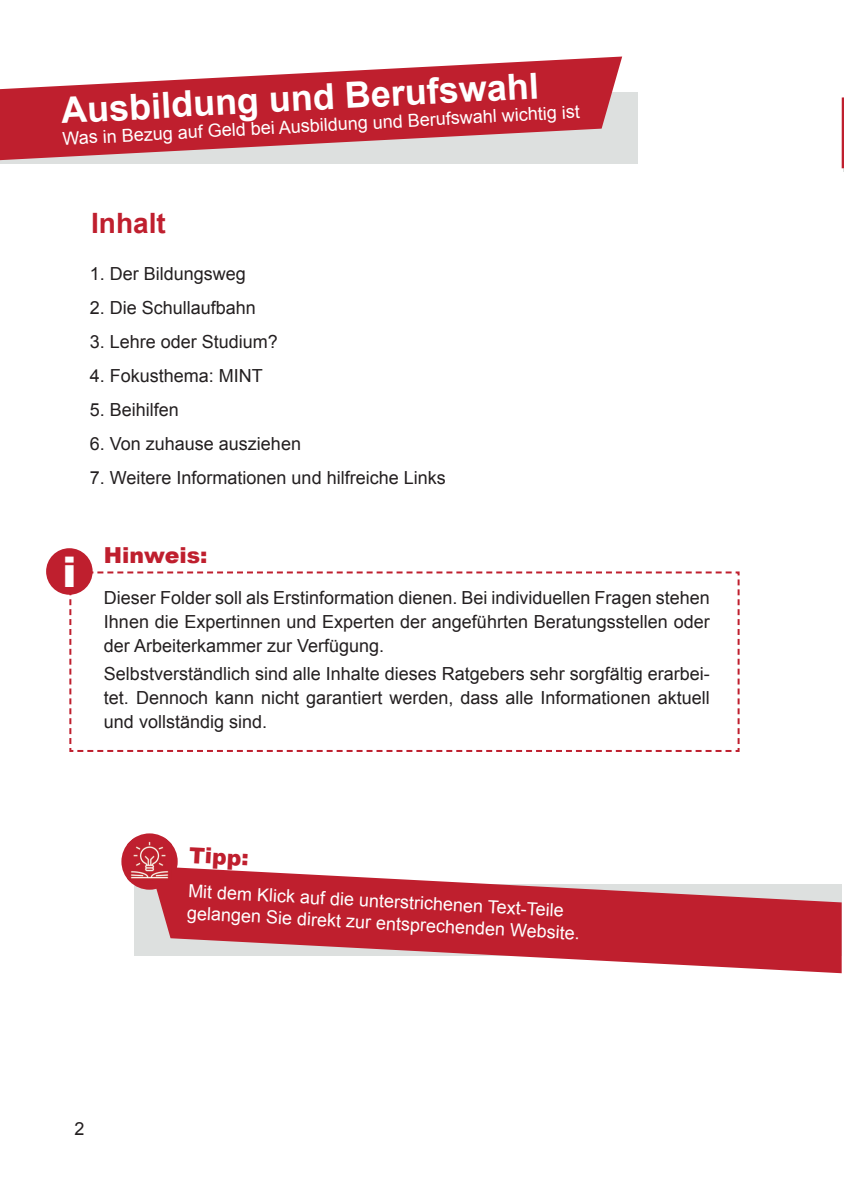
<style>
.page{position:relative;width:844px;height:1196px;background:#fff}
.page>*{position:absolute;margin:0;border:0;box-sizing:border-box;transform-origin:0 0}
.t1{font:900 42.2px "Arial";color:#fff}
.t2{font:700 36px "Arial";color:#fff}
.t3{font:700 28px "Arial";color:#bf1f2e}
.t4{font:900 22px "Arial";color:#bf1f2e}
.t5{font:18px/24px "Arial";color:#231f20;text-align:justify}
.t6{font:18px/22px "Arial";color:#fff}
</style>
<div class="page">
<div style="left:0;top:92px;width:637px;height:72px;background:#dde0df"></div>
<svg style="left:0;top:56px;width:622px;height:105px;fill:#bf1f2e"></svg>
<svg style="left:68px;top:571px;width:672px;height:181px"></svg>
<div style="left:46px;top:548px;width:47px;height:46px;background:#bf1f2e;border-radius:50%"></div>
<div style="left:134px;top:883px;width:707px;height:72px;background:#dde0df"></div>
<svg style="left:150px;top:866px;width:691px;height:107px;fill:#bf1f2e"></svg>
<hr style="left:843px;top:100px;width:1px;height:71px;background:#dde0df">
<svg style="left:841px;top:97px;width:3px;height:71px"></svg>
<div style="left:121px;top:833px;width:57px;height:56px;background:#bf1f2e;border-radius:50%"></div>
<img style="left:127px;top:837px;width:45px;height:44px">
<h2 class="t2" style="left:60px;top:87px;width:480px;rotate:-3deg">Ausbildung und Berufswahl</h2>
<p class="t6" style="left:62px;top:128px;width:519px;rotate:-3deg">Was in Bezug auf Geld bei Ausbildung und Berufswahl wichtig ist</p>
<h3 class="t3" style="left:91px;top:204px;width:76px">Inhalt</h3>
<p class="t5" style="left:90px;top:262px;width:158px">1. Der Bildungsweg</p>
<p class="t5" style="left:90px;top:296px;width:168px">2. Die Schullaufbahn</p>
<p class="t5" style="left:90px;top:330px;width:190px">3. Lehre oder Studium?</p>
<p class="t5" style="left:90px;top:364px;width:175px">4. Fokusthema: MINT</p>
<p class="t5" style="left:90px;top:398px;width:91px">5. Beihilfen</p>
<p class="t5" style="left:90px;top:432px;width:213px">6. Von zuhause ausziehen</p>
<p class="t5" style="left:90px;top:466px;width:357px">7. Weitere Informationen und hilfreiche Links</p>
<h1 class="t1" style="left:62px;top:540px;width:16px">i</h1>
<p class="t4" style="left:104px;top:539px;width:105px">Hinweis:</p>
<p class="t5" style="left:104px;top:585px;width:607px">Dieser Folder soll als Erstinformation dienen. Bei individuellen Fragen stehen Ihnen die Expertinnen und Experten der angeführten Beratungsstellen oder der Arbeiterkammer zur Verfügung.</p>
<p class="t5" style="left:104px;top:661px;width:607px">Selbstverständlich sind alle Inhalte dieses Ratgebers sehr sorgfältig erarbei&shy;tet. Dennoch kann nicht garantiert werden, dass alle Informationen aktuell und vollständig sind.</p>
<p class="t4" style="left:190px;top:838px;width:61px;rotate:3deg">Tipp:</p>
<p class="t6" style="left:189px;top:879px;width:394px;rotate:3deg">Mit dem Klick auf die unterstrichenen Text-Teile gelangen Sie direkt zur entsprechenden Website.</p>
<p class="t5" style="left:74px;top:1116px;width:12px">2</p>
</div>
